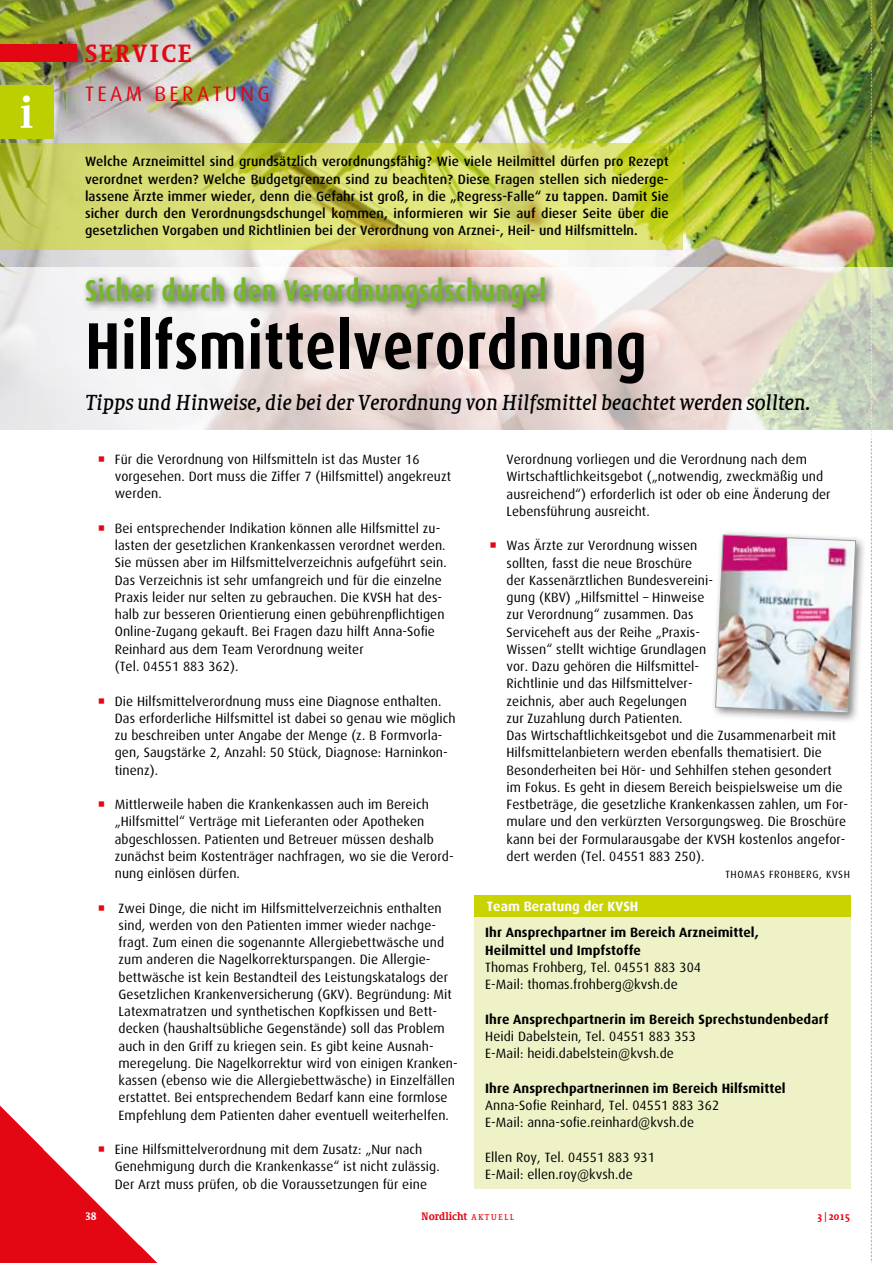
<style>
.page{position:relative;width:893px;height:1263px;background:#fff}
.page>*{position:absolute;margin:0;border:0;box-sizing:border-box;transform-origin:0 0}
.t1{font:700 66px "Dax Condensed";letter-spacing:.005em;color:#000}
.t2{font:700 30px "Dax Condensed";letter-spacing:.005em;color:#76b82a}
.t3{font:24px "Sheriff Roman Bold Caps";color:#e30613}
.t4{font:21px "Sheriff Italian";letter-spacing:.005em;color:#000}
.t5{font:21px "Dax OT";color:#e30613}
.t6{font:13.5px/17.2px "Dax OT";letter-spacing:.005em;color:#000}
.t7{font:500 13.5px/17.2px "Dax OT";letter-spacing:.005em;color:#000;text-align:justify}
.t8{font:700 13.5px/17.2px "Dax OT";letter-spacing:.005em;color:#000}
.t9{font:700 13.5px "Dax OT";letter-spacing:.005em;color:#fff}
.t10{font:700 10.5px "Sheriff";color:#e30613}
.t11{font:10.5px "Dax OT";letter-spacing:.06em;color:#000}
.t12{font:10.5px "Sheriff Roman Bold Caps";color:#fff}
.s1{font-weight:400;font-size:8.25px}
</style>
<div class="page">
<img style="left:0;top:0;width:893px;height:267px">
<div style="left:0;top:45px;width:77px;height:17px;background:#e30613"></div>
<div style="left:474px;top:914px;width:376px;height:274px;background:#eff2c6"></div>
<svg style="left:871px;top:0;width:1px;height:1263px"></svg>
<svg style="left:0;top:144px;width:682px;height:106px;background:#d1d664"></svg>
<svg style="left:0;top:267px;width:893px;height:172px"></svg>
<div style="left:82px;top:273px;width:473px;height:45px;background:#000;opacity:.75"></div>
<div style="left:474px;top:895px;width:376px;height:22px;background:#c8d300"></div>
<div style="left:0;top:85px;width:53px;height:53px;background:#bccf00"></div>
<svg style="left:21px;top:95px;width:11px;height:33px"></svg>
<div style="left:711px;top:530px;width:156px;height:194px;background:#000;opacity:.5"></div>
<img style="left:715px;top:534px;width:141px;height:179px">
<svg style="left:0;top:1106px;width:157px;height:157px"></svg>
<h3 class="t3" style="left:85px;top:39px;width:108px">SERVICE</h3>
<h3 class="t5" style="left:85px;top:82px;width:28px">Team</h3>
<h3 class="t5" style="left:154px;top:82px;width:31px">Beratung</h3>
<p class="t7" style="left:85px;top:153px;width:585px">Welche Arzneimittel sind grundsätzlich verordnungsfähig? Wie viele Heilmittel dürfen pro Rezept verordnet werden? Welche Budgetgrenzen sind zu beachten? Diese Fragen stellen sich niederge&shy;lassene Ärzte immer wieder, denn die Gefahr ist groß, in die „Regress-Falle“ zu tappen. Damit Sie sicher durch den Verordnungsdschungel kommen, informieren wir Sie auf dieser Seite über die gesetzlichen Vorgaben und Richtlinien bei der Verordnung von Arznei-, Heil- und Hilfsmitteln.</p>
<h2 class="t2" style="left:85px;top:273px;width:463px">Sicher durch den Verordnungsdschungel</h2>
<h1 class="t1" style="left:85px;top:308px;width:563px">Hilfsmittelverordnung</h1>
<h3 class="t4" style="left:85px;top:390px;width:726px">Tipps und Hinweise, die bei der Verordnung von Hilfsmittel beachtet werden sollten.</h3>
<p class="t6" style="left:115px;top:451px;width:338px">Für die Verordnung von Hilfsmitteln ist das Muster 16 vorgesehen. Dort muss die Ziffer 7 (Hilfsmittel) angekreuzt werden.</p>
<p class="t6" style="left:115px;top:520px;width:333px">Bei entsprechender Indikation können alle Hilfsmittel zu&shy;lasten der gesetzlichen Krankenkassen verordnet werden.<br>Sie müssen aber im Hilfsmittelverzeichnis aufgeführt sein.<br>Das Verzeichnis ist sehr umfangreich und für die einzelne Praxis leider nur selten zu gebrauchen. Die KVSH hat des&shy;halb zur besseren Orientierung einen gebührenpflichtigen Online-Zugang gekauft. Bei Fragen dazu hilft Anna-Sofie Reinhard aus dem Team Verordnung weiter<br>(Tel. 04551 883 362).</p>
<p class="t6" style="left:115px;top:692px;width:342px">Die Hilfsmittelverordnung muss eine Diagnose enthalten.<br>Das erforderliche Hilfsmittel ist dabei so genau wie möglich zu beschreiben unter Angabe der Menge (z. B Formvorla&shy;gen, Saugstärke 2, Anzahl: 50 Stück, Diagnose: Harninkon&shy;tinenz).</p>
<p class="t6" style="left:115px;top:796px;width:340px">Mittlerweile haben die Krankenkassen auch im Bereich „Hilfsmittel“ Verträge mit Lieferanten oder Apotheken abgeschlossen. Patienten und Betreuer müssen deshalb zunächst beim Kostenträger nachfragen, wo sie die Verord&shy;nung einlösen dürfen.</p>
<p class="t6" style="left:119px;top:899px;width:341px">Zwei Dinge, die nicht im Hilfsmittelverzeichnis enthalten sind, werden von den Patienten immer wieder nachge&shy;fragt. Zum einen die sogenannte Allergiebettwäsche und zum anderen die Nagelkorrekturspangen. Die Allergie&shy;bettwäsche ist kein Bestandteil des Leistungskatalogs der Gesetzlichen Krankenversicherung (GKV). Begründung: Mit Latexmatratzen und synthetischen Kopfkissen und Bett&shy;decken (haushaltsübliche Gegenstände) soll das Problem auch in den Griff zu kriegen sein. Es gibt keine Ausnah&shy;meregelung. Die Nagelkorrektur wird von einigen Kranken&shy;kassen (ebenso wie die Allergiebettwäsche) in Einzelfällen erstattet. Bei entsprechendem Bedarf kann eine formlose Empfehlung dem Patienten daher eventuell weiterhelfen.</p>
<p class="t6" style="left:115px;top:1141px;width:327px">Eine Hilfsmittelverordnung mit dem Zusatz: „Nur nach<br>Genehmigung durch die Krankenkasse“ ist nicht zulässig.<br>Der Arzt muss prüfen, ob die Voraussetzungen für eine</p>
<p class="t6" style="left:506px;top:451px;width:326px">Verordnung vorliegen und die Verordnung nach dem Wirtschaftlichkeitsgebot („notwendig, zweckmäßig und ausreichend“) erforderlich ist oder ob eine Änderung der Lebensführung ausreicht.</p>
<p class="t6" style="left:506px;top:537px;width:343px">Was Ärzte zur Verordnung wissen<br>sollten, fasst die neue Broschüre<br>der Kassenärztlichen Bundesvereini-<br>gung (KBV) „Hilfsmittel – Hinweise<br>zur Verordnung“ zusammen. Das<br>Serviceheft aus der Reihe „Praxis-<br>Wissen“ stellt wichtige Grundlagen<br>vor. Dazu gehören die Hilfsmittel-<br>Richtlinie und das Hilfsmittelver-<br>zeichnis, aber auch Regelungen<br>zur Zuzahlung durch Patienten.<br>Das Wirtschaftlichkeitsgebot und die Zusammenarbeit mit Hilfsmittelanbietern werden ebenfalls thematisiert. Die Besonderheiten bei Hör- und Sehhilfen stehen gesondert im Fokus. Es geht in diesem Bereich beispielsweise um die Festbeträge, die gesetzliche Krankenkassen zahlen, um For&shy;mulare und den verkürzten Versorgungsweg. Die Broschüre kann bei der Formularausgabe der KVSH kostenlos angefor&shy;dert werden (Tel. 04551 883 250).</p>
<p class="t11" style="left:725px;top:868px;width:13px">Thomas</p>
<p class="t11" style="left:769px;top:868px;width:13px">Frohberg</p>
<p class="t11" style="left:819px;top:868px;width:32px">, KVSH</p>
<p class="t9" style="left:487px;top:898px;width:151px">Team Beratung der KVSH</p>
<p class="t8" style="left:485px;top:924px;width:275px">Ihr Ansprechpartner im Bereich Arzneimittel,<br>Heilmittel und Impfstoffe</p>
<p class="t6" style="left:485px;top:959px;width:217px">Thomas Frohberg, Tel. 04551 883 304<br>E-Mail: thomas.frohberg@kvsh.de</p>
<p class="t8" style="left:485px;top:1010px;width:345px">Ihre Ansprechpartnerin im Bereich Sprechstundenbedarf</p>
<p class="t6" style="left:485px;top:1028px;width:212px">Heidi Dabelstein, Tel. 04551 883 353<br>E-Mail: heidi.dabelstein@kvsh.de</p>
<p class="t8" style="left:485px;top:1079px;width:302px">Ihre Ansprechpartnerinnen im Bereich Hilfsmittel</p>
<p class="t6" style="left:485px;top:1097px;width:235px">Anna-Sofie Reinhard, Tel. 04551 883 362<br>E-Mail: anna-sofie.reinhard@kvsh.de</p>
<p class="t6" style="left:485px;top:1148px;width:171px">Ellen Roy, Tel. 04551 883 931<br>E-Mail: ellen.roy@kvsh.de</p>
<p class="t12" style="left:85px;top:1210px;width:13px">38</p>
<p class="t10" style="left:421px;top:1210px;width:95px">Nordlicht <span class="s1">AK T UELL</span></p>
<p class="t10" style="left:817px;top:1210px;width:35px">3 | 2015</p>
</div>
